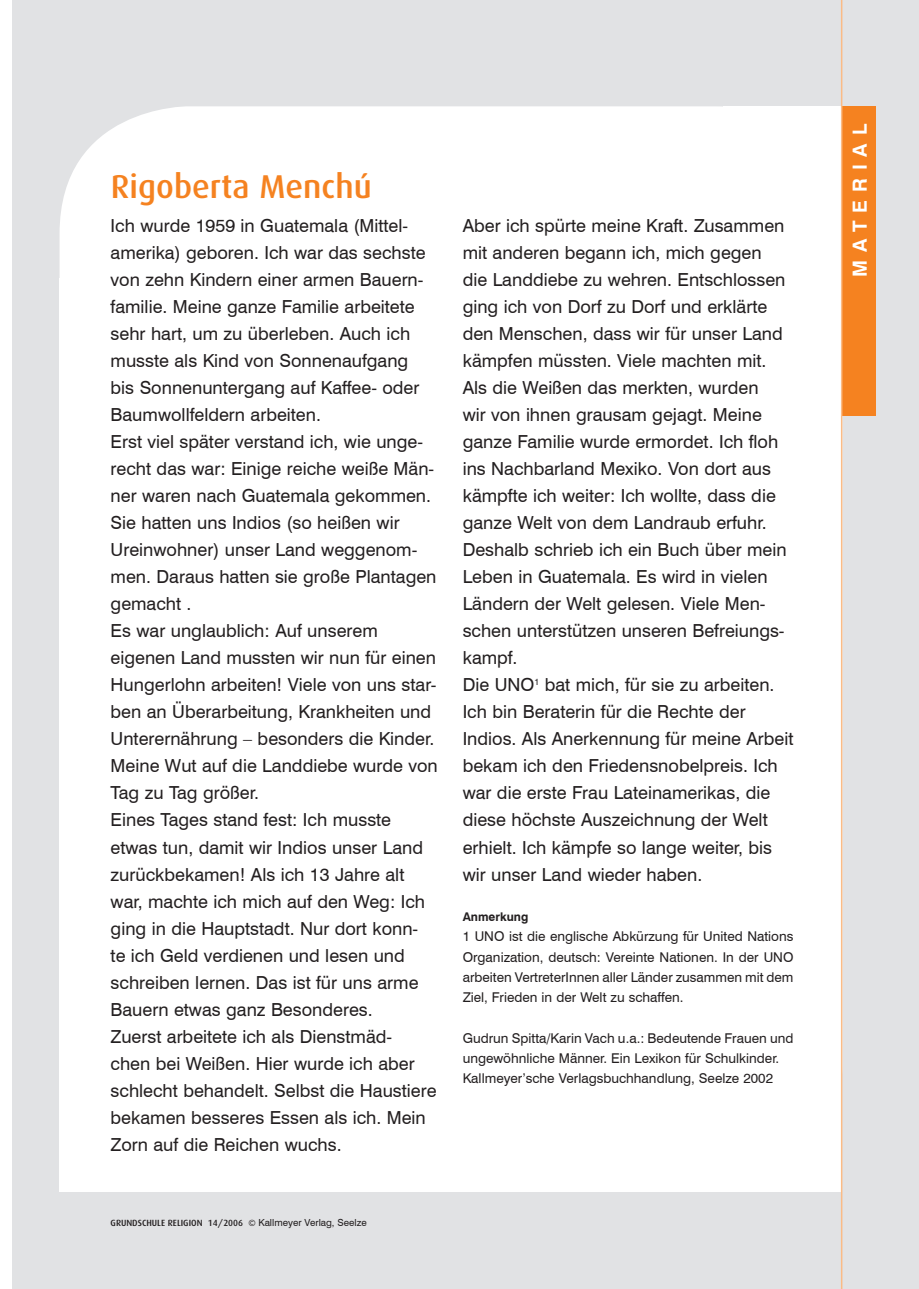
<style>
.page{position:relative;width:919px;height:1289px;background:#fff}
.page>*{position:absolute;margin:0;border:0;box-sizing:border-box;transform-origin:0 0}
.t1{font:500 33px "Dax";color:#f58220}
.t2{font:700 19.5px "Swiss 721 BT";letter-spacing:.4em;color:#fff}
.t3{font:18px/27px "Swiss 721 BT";color:#231f20}
.t4{font:13.5px/20.2px "Swiss 721 BT";color:#231f20;text-align:justify}
.t5{font:700 12px "Swiss 721 BT";color:#231f20}
.t6{font:500 9px "Dax";color:#231f20}
.s1{font-family:"Swiss 721 BT";font-weight:400;font-size:9.75px}
</style>
<div class="page">
<div style="left:13px;top:0;width:905px;height:1288px;background:#e1e2e4"></div>
<div style="left:60px;top:106px;width:780px;height:1085px;background:#fff"></div>
<div style="left:722px;top:106px;width:120px;height:153px;background:#fff"></div>
<div style="left:841px;top:106px;width:34px;height:310px;background:#f58220"></div>
<hr style="left:840px;top:0;width:2px;height:1288px;background:#fbbb85">
<h1 class="t1" style="left:111px;top:168px;width:262px">Rigoberta Menchú</h1>
<p class="t3" style="left:111px;top:212px;width:329px">Ich wurde 1959 in Guatemala (Mittel&shy;amerika) geboren. Ich war das sechste von zehn Kindern einer armen Bauern&shy;familie. Meine ganze Familie arbeitete sehr hart, um zu überleben. Auch ich musste als Kind von Sonnenaufgang<br>bis Sonnenuntergang auf Kaffee- oder Baumwollfeldern arbeiten.<br>Erst viel später verstand ich, wie unge&shy;recht das war: Einige reiche weiße Män&shy;ner waren nach Guatemala gekommen.<br>Sie hatten uns Indios (so heißen wir Ureinwohner) unser Land weggenom&shy;men. Daraus hatten sie große Plantagen gemacht .<br>Es war unglaublich: Auf unserem eigenen Land mussten wir nun für einen Hungerlohn arbeiten! Viele von uns star&shy;ben an Überarbeitung, Krankheiten und Unterernährung – besonders die Kinder.<br>Meine Wut auf die Landdiebe wurde von Tag zu Tag größer.<br>Eines Tages stand fest: Ich musste etwas tun, damit wir Indios unser Land zurückbekamen! Als ich 13 Jahre alt war, machte ich mich auf den Weg: Ich ging in die Hauptstadt. Nur dort konn-<br>te ich Geld verdienen und lesen und schreiben lernen. Das ist für uns arme Bauern etwas ganz Besonderes.<br>Zuerst arbeitete ich als Dienstmäd-<br>chen bei Weißen. Hier wurde ich aber schlecht behandelt. Selbst die Haustiere bekamen besseres Essen als ich. Mein Zorn auf die Reichen wuchs.</p>
<p class="t3" style="left:462px;top:212px;width:332px">Aber ich spürte meine Kraft. Zusammen mit anderen begann ich, mich gegen<br>die Landdiebe zu wehren. Entschlossen ging ich von Dorf zu Dorf und erklärte den Menschen, dass wir für unser Land kämpfen müssten. Viele machten mit.<br>Als die Weißen das merkten, wurden<br>wir von ihnen grausam gejagt. Meine ganze Familie wurde ermordet. Ich floh ins Nachbarland Mexiko. Von dort aus kämpfte ich weiter: Ich wollte, dass die ganze Welt von dem Landraub erfuhr.<br>Deshalb schrieb ich ein Buch über mein Leben in Guatemala. Es wird in vielen Ländern der Welt gelesen. Viele Men&shy;schen unterstützen unseren Befreiungs&shy;kampf.<br>Die UNO<sup>1</sup> bat mich, für sie zu arbeiten.<br>Ich bin Beraterin für die Rechte der Indios. Als Anerkennung für meine Arbeit bekam ich den Friedensnobelpreis. Ich war die erste Frau Lateinamerikas, die diese höchste Auszeichnung der Welt erhielt. Ich kämpfe so lange weiter, bis wir unser Land wieder haben.</p>
<p class="t5" style="left:462px;top:909px;width:67px">Anmerkung</p>
<p class="t4" style="left:462px;top:926px;width:332px">1 UNO ist die englische Abkürzung für United Nations Organization, deutsch: Vereinte Nationen. In der UNO arbeiten VertreterInnen aller Länder zusammen mit dem Ziel, Frieden in der Welt zu schaffen.</p>
<p class="t4" style="left:462px;top:1027px;width:332px;text-align:left">Gudrun Spitta/Karin Vach u.a.: Bedeutende Frauen und ungewöhnliche Männer. Ein Lexikon für Schulkinder.<br>Kallmeyer’sche Verlagsbuchhandlung, Seelze 2002</p>
<p class="t6" style="left:111px;top:1217px;width:258px">GRUNDSCHULE RELIGION 14/2006 © <span class="s1">Kallmeyer Verlag, Seelze</span></p>
<p class="t2" style="left:848px;top:277px;width:155px;rotate:-90deg">MATERIAL</p>
</div>
